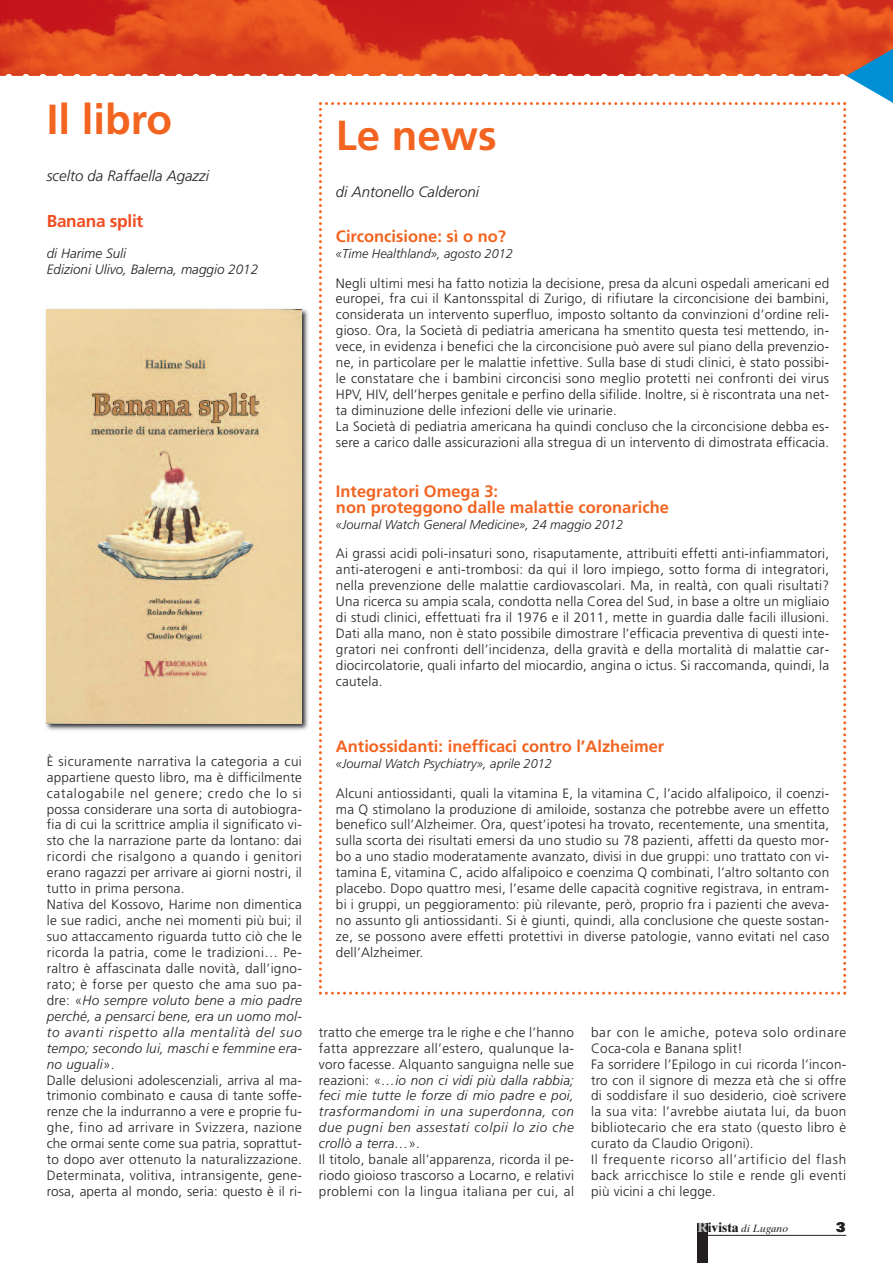
<style>
.page{position:relative;width:893px;height:1263px;background:#fff}
.page>*{position:absolute;margin:0;border:0;box-sizing:border-box;transform-origin:0 0}
.t1{font:700 42px "Frutiger";color:#f36421}
.t2{font:700 17.25px "Frutiger";letter-spacing:-.015em;color:#f04d22}
.t3{font:700 16.5px/15.9px "Frutiger";color:#f36421}
.t4{font:italic 300 15px "Frutiger";color:#231f20}
.t5{font:300 13.5px/15.9px "Frutiger";letter-spacing:.015em;color:#231f20}
.t6{font:italic 300 13.5px/15.9px "Frutiger";color:#231f20}
.t7{font:900 13.5px "Univers";color:#231f20}
.t8{font:italic 300 12.75px "Frutiger";color:#231f20}
.t9{font:italic 10.5px "Times Ten";color:#231f20}
.s1{font-style:italic}
.s2{font-weight:700;font-style:normal;font-size:13.5px;color:#bcbdc0}
.s3{font-weight:700;font-style:normal;font-size:13.5px}
</style>
<div class="page">
<div style="left:697px;top:1222px;width:11px;height:41px;background:#231f20"></div>
<hr style="left:697px;top:1235px;width:149px;height:1px;background:#231f20">
<img style="left:0;top:0;width:893px;height:76px">
<svg style="left:319px;top:41px;width:574px;height:954px"></svg>
<img style="left:45px;top:308px;width:264px;height:423px">
<img style="left:47px;top:309px;width:255px;height:415px">
<h1 class="t1" style="left:47px;top:102px;width:127px">Il libro</h1>
<p class="t4" style="left:47px;top:170px;width:164px">scelto da Raffaella Agazzi</p>
<p class="t2" style="left:47px;top:214px;width:98px">Banana split</p>
<p class="t6" style="left:47px;top:247px;width:213px">di Harime Suli<br>Edizioni Ulivo, Balerna, maggio 2012</p>
<h1 class="t1" style="left:336px;top:118px;width:163px">Le news</h1>
<p class="t4" style="left:336px;top:186px;width:145px">di Antonello Calderoni</p>
<p class="t3" style="left:336px;top:230px;width:172px">Circoncisione: sì o no?</p>
<p class="t8" style="left:336px;top:248px;width:179px">«Time Healthland», agosto 2012</p>
<p class="t5" style="left:336px;top:276px;width:495px">Negli ultimi mesi ha fatto notizia la decisione, presa da alcuni ospedali americani ed europei, fra cui il Kantonsspital di Zurigo, di rifiutare la circoncisione dei bambini, considerata un intervento superfluo, imposto soltanto da convinzioni d’ordine reli&shy;gioso. Ora, la Società di pediatria americana ha smentito questa tesi mettendo, in&shy;vece, in evidenza i benefici che la circoncisione può avere sul piano della prevenzio&shy;ne, in particolare per le malattie infettive. Sulla base di studi clinici, è stato possibi&shy;le constatare che i bambini circoncisi sono meglio protetti nei confronti dei virus HPV, HIV, dell’herpes genitale e perfino della sifilide. Inoltre, si è riscontrata una net&shy;ta diminuzione delle infezioni delle vie urinarie.<br>La Società di pediatria americana ha quindi concluso che la circoncisione debba es&shy;sere a carico dalle assicurazioni alla stregua di un intervento di dimostrata efficacia.</p>
<p class="t3" style="left:336px;top:485px;width:335px">Integratori Omega 3:<br>non proteggono dalle malattie coronariche</p>
<p class="t8" style="left:336px;top:519px;width:289px">«Journal Watch General Medicine», 24 maggio 2012</p>
<p class="t5" style="left:336px;top:547px;width:495px;text-align:justify">Ai grassi acidi poli-insaturi sono, risaputamente, attribuiti effetti anti-infiammatori, anti-aterogeni e anti-trombosi: da qui il loro impiego, sotto forma di integratori, nella prevenzione delle malattie cardiovascolari. Ma, in realtà, con quali risultati?<br>Una ricerca su ampia scala, condotta nella Corea del Sud, in base a oltre un migliaio di studi clinici, effettuati fra il 1976 e il 2011, mette in guardia dalle facili illusioni.<br>Dati alla mano, non è stato possibile dimostrare l’efficacia preventiva di questi inte&shy;gratori nei confronti dell’incidenza, della gravità e della mortalità di malattie car&shy;diocircolatorie, quali infarto del miocardio, angina o ictus. Si raccomanda, quindi, la cautela.</p>
<p class="t5" style="left:47px;top:754px;width:257px">È sicuramente narrativa la categoria a cui appartiene questo libro, ma è difficilmente catalogabile nel genere; credo che lo si possa considerare una sorta di autobiogra&shy;fia di cui la scrittrice amplia il significato vi&shy;sto che la narrazione parte da lontano: dai ricordi che risalgono a quando i genitori erano ragazzi per arrivare ai giorni nostri, il tutto in prima persona.<br>Nativa del Kossovo, Harime non dimentica le sue radici, anche nei momenti più bui; il suo attaccamento riguarda tutto ciò che le ricorda la patria, come le tradizioni… Pe&shy;raltro è affascinata dalle novità, dall’igno&shy;rato; è forse per questo che ama suo pa&shy;dre: «<span class="s1">Ho sempre voluto bene a mio padre perché, a pensarci bene, era un uomo mol&shy;to avanti rispetto alla mentalità del suo tempo; secondo lui, maschi e femmine era&shy;no uguali</span>».<br>Dalle delusioni adolescenziali, arriva al ma&shy;trimonio combinato e causa di tante soffe&shy;renze che la indurranno a vere e proprie fu&shy;ghe, fino ad arrivare in Svizzera, nazione che ormai sente come sua patria, soprattut&shy;to dopo aver ottenuto la naturalizzazione.<br>Determinata, volitiva, intransigente, gene&shy;rosa, aperta al mondo, seria: questo è il ri-</p>
<p class="t3" style="left:336px;top:740px;width:330px">Antiossidanti: inefficaci contro l’Alzheimer</p>
<p class="t8" style="left:336px;top:758px;width:217px">«Journal Watch Psychiatry», aprile 2012</p>
<p class="t5" style="left:336px;top:786px;width:495px;text-align:justify">Alcuni antiossidanti, quali la vitamina E, la vitamina C, l’acido alfalipoico, il coenzi&shy;ma Q stimolano la produzione di amiloide, sostanza che potrebbe avere un effetto benefico sull’Alzheimer. Ora, quest’ipotesi ha trovato, recentemente, una smentita, sulla scorta dei risultati emersi da uno studio su 78 pazienti, affetti da questo mor&shy;bo a uno stadio moderatamente avanzato, divisi in due gruppi: uno trattato con vi&shy;tamina E, vitamina C, acido alfalipoico e coenzima Q combinati, l’altro soltanto con placebo. Dopo quattro mesi, l’esame delle capacità cognitive registrava, in entram&shy;bi i gruppi, un peggioramento: più rilevante, però, proprio fra i pazienti che aveva&shy;no assunto gli antiossidanti. Si è giunti, quindi, alla conclusione che queste sostan&shy;ze, se possono avere effetti protettivi in diverse patologie, vanno evitati nel caso dell’Alzheimer.</p>
<p class="t5" style="left:319px;top:1025px;width:257px">tratto che emerge tra le righe e che l’hanno fatta apprezzare all’estero, qualunque la&shy;voro facesse. Alquanto sanguigna nelle sue reazioni: «<span class="s1">…io non ci vidi più dalla rabbia; feci mie tutte le forze di mio padre e poi, trasformandomi in una superdonna, con due pugni ben assestati colpii lo zio che crollò a terra…</span>».<br>Il titolo, banale all’apparenza, ricorda il pe&shy;riodo gioioso trascorso a Locarno, e relativi problemi con la lingua italiana per cui, al</p>
<p class="t5" style="left:591px;top:1025px;width:257px">bar con le amiche, poteva solo ordinare Coca-cola e Banana split!<br>Fa sorridere l’Epilogo in cui ricorda l’incon&shy;tro con il signore di mezza età che si offre di soddisfare il suo desiderio, cioè scrivere la sua vita: l’avrebbe aiutata lui, da buon bibliotecario che era stato (questo libro è curato da Claudio Origoni).<br>Il frequente ricorso all’artificio del flash back arricchisce lo stile e rende gli eventi più vicini a chi legge.</p>
<p class="t9" style="left:697px;top:1225px;width:92px"><span class="s2">R</span><span class="s3">ivista</span> di Lugano</p>
<p class="t7" style="left:836px;top:1222px;width:11px">3</p>
</div>
